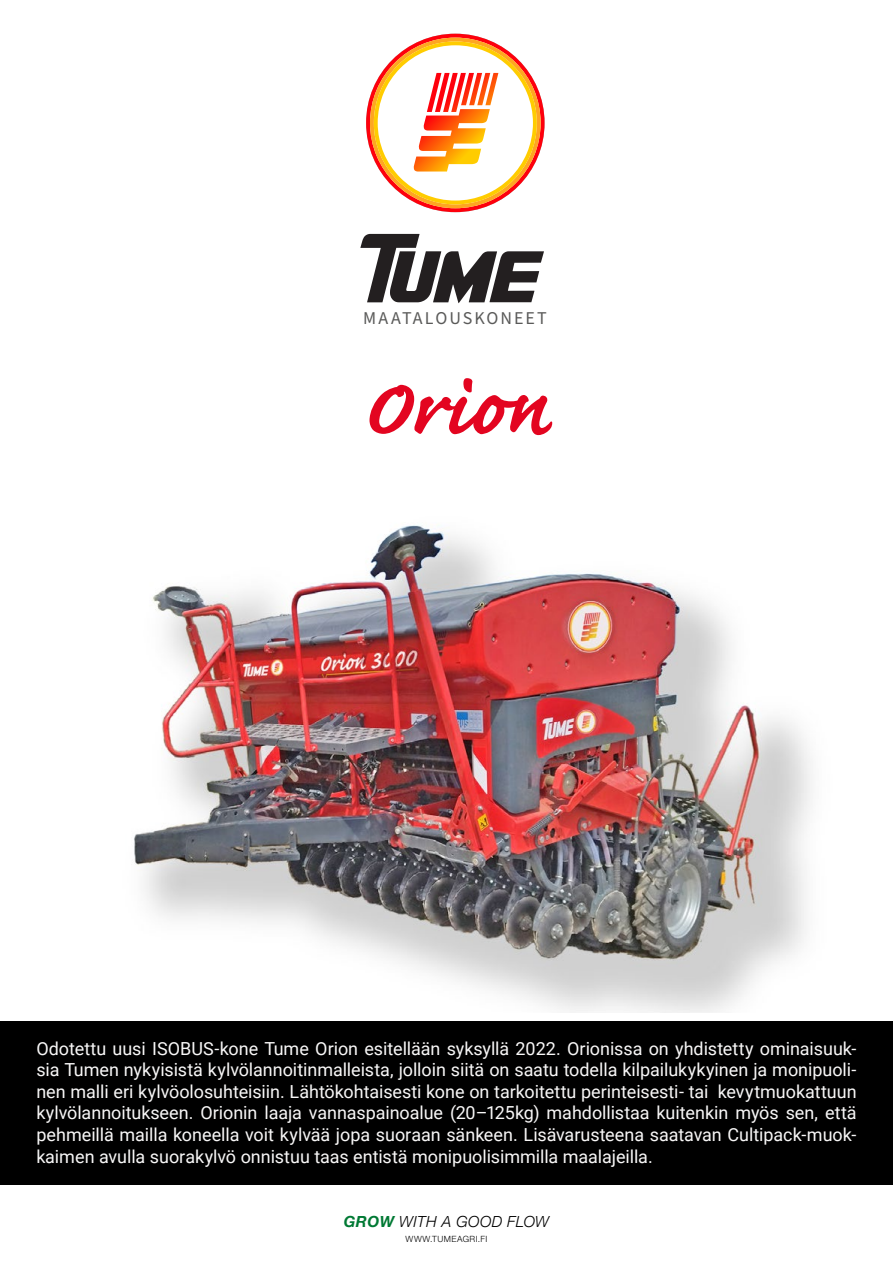
<style>
.page{position:relative;width:893px;height:1263px;background:#fff}
.page>*{position:absolute;margin:0;border:0;box-sizing:border-box;transform-origin:0 0}
.t1{font:700 102px "Caflisch Script Pro";color:#e30520}
.t2{font:18px/21.6px "Roboto";letter-spacing:-.005em;color:#f8f7f7;text-align:justify}
.t3{font:18px "Source Sans Pro";letter-spacing:.11em;color:#5a5a59}
.t4{font:italic 300 15.3px "Helvetica Neue";letter-spacing:.025em;color:#000}
.t5{font:300 8.55px "Helvetica Neue LT Pro";letter-spacing:.05em;color:#000}
.s1{font-weight:700;color:#007934}
</style>
<div class="page">
<img style="left:134px;top:525px;width:678px;height:488px">
<svg style="left:366px;top:33px;width:179px;height:180px"></svg>
<svg style="left:360px;top:234px;width:184px;height:69px"></svg>
<div style="left:0;top:1021px;width:893px;height:164px;background:#000"></div>
<p class="t3" style="left:363px;top:306px;width:185px">MAATALOUSKONEET</p>
<h1 class="t1" style="left:361px;top:356px;width:190px">Orion</h1>
<p class="t2" style="left:36px;top:1037px;width:822px">Odotettu uusi ISOBUS-kone Tume Orion esitellään syksyllä 2022. Orionissa on yhdistetty ominaisuuk&shy;sia Tumen nykyisistä kylvölannoitinmalleista, jolloin siitä on saatu todella kilpailukykyinen ja monipuoli&shy;nen malli eri kylvöolosuhteisiin. Lähtökohtaisesti kone on tarkoitettu perinteisesti- tai kevytmuokattuun kylvölannoitukseen. Orionin laaja vannaspainoalue (20–125kg) mahdollistaa kuitenkin myös sen, että pehmeillä mailla koneella voit kylvää jopa suoraan sänkeen. Lisävarusteena saatavan Cultipack-muok&shy;kaimen avulla suorakylvö onnistuu taas entistä monipuolisimmilla maalajeilla.</p>
<p class="t4" style="left:344px;top:1209px;width:207px"><span class="s1">GROW</span> WITH A GOOD FLOW</p>
<p class="t5" style="left:406px;top:1233px;width:83px">WWW.TUMEAGRI.FI</p>
</div>
